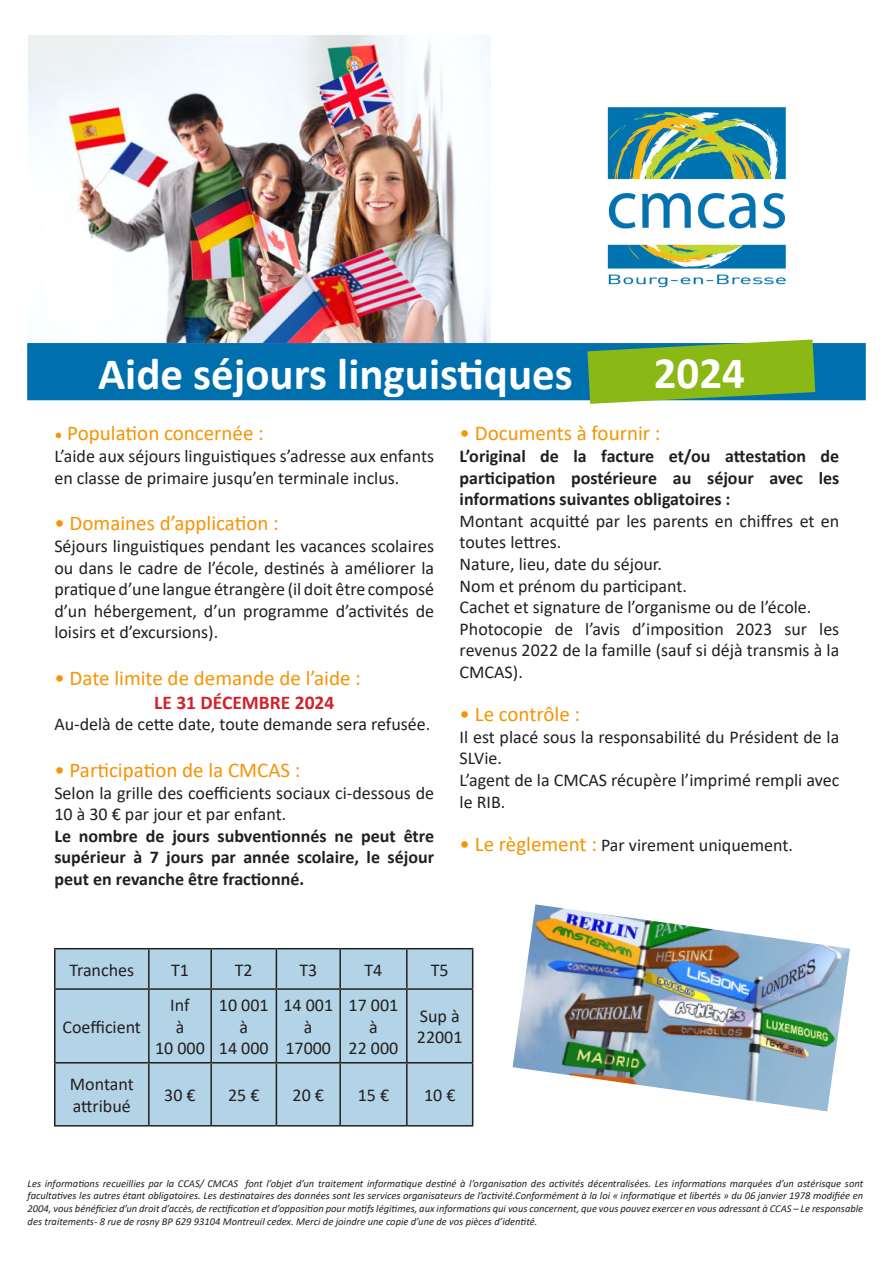
<style>
.page{position:relative;width:893px;height:1263px;background:#fff}
.page>*{position:absolute;margin:0;border:0;box-sizing:border-box;transform-origin:0 0}
.t1{font:700 45px "Calibri";color:#fff}
.t2{font:21px "Calibri";color:#f59404}
.t3{font:700 19.5px "Calibri";color:#d1232a}
.t4{font:18px/21.6px "Calibri";color:#231f20}
.t5{font:700 18px/21.6px "Calibri";color:#231f20;text-align:justify}
.t6{font:italic 10.5px/12.6px "Calibri";color:#231f20;text-align:justify}
.s1{font-family:"Minion Pro"}
.s2{font-size:21px;color:#f59404}
</style>
<div class="page">
<div style="left:29px;top:345px;width:835px;height:54px;background:#006fad"></div>
<div style="left:27px;top:343px;width:839px;height:57px;border:3px solid #006fad"></div>
<svg style="left:587px;top:339px;width:228px;height:65px;background:#88b83b"></svg>
<div style="left:56px;top:949px;width:416px;height:176px;background:#b3d4e7"></div>
<hr style="left:54px;top:948px;width:95px;height:1px;background:#231f20">
<hr style="left:54px;top:949px;width:2px;height:39px;background:#231f20">
<hr style="left:149px;top:948px;width:62px;height:1px;background:#231f20">
<hr style="left:148px;top:949px;width:2px;height:39px;background:#231f20">
<hr style="left:211px;top:948px;width:65px;height:1px;background:#231f20">
<hr style="left:210px;top:949px;width:2px;height:39px;background:#231f20">
<hr style="left:276px;top:948px;width:64px;height:1px;background:#231f20">
<hr style="left:276px;top:949px;width:1px;height:39px;background:#231f20">
<hr style="left:340px;top:948px;width:67px;height:1px;background:#231f20">
<hr style="left:339px;top:949px;width:2px;height:39px;background:#231f20">
<hr style="left:407px;top:948px;width:66px;height:1px;background:#231f20">
<hr style="left:406px;top:949px;width:2px;height:39px;background:#231f20">
<hr style="left:472px;top:949px;width:1px;height:39px;background:#231f20">
<hr style="left:54px;top:988px;width:95px;height:2px;background:#231f20">
<hr style="left:54px;top:990px;width:2px;height:72px;background:#231f20">
<hr style="left:149px;top:988px;width:62px;height:2px;background:#231f20">
<hr style="left:148px;top:990px;width:2px;height:72px;background:#231f20">
<hr style="left:211px;top:988px;width:65px;height:2px;background:#231f20">
<hr style="left:210px;top:990px;width:2px;height:72px;background:#231f20">
<hr style="left:276px;top:988px;width:64px;height:2px;background:#231f20">
<hr style="left:276px;top:990px;width:1px;height:72px;background:#231f20">
<hr style="left:340px;top:988px;width:67px;height:2px;background:#231f20">
<hr style="left:339px;top:990px;width:2px;height:72px;background:#231f20">
<hr style="left:407px;top:988px;width:66px;height:2px;background:#231f20">
<hr style="left:406px;top:990px;width:2px;height:72px;background:#231f20">
<hr style="left:472px;top:990px;width:1px;height:72px;background:#231f20">
<hr style="left:54px;top:1062px;width:95px;height:1px;background:#231f20">
<hr style="left:54px;top:1063px;width:2px;height:62px;background:#231f20">
<hr style="left:149px;top:1062px;width:62px;height:1px;background:#231f20">
<hr style="left:148px;top:1063px;width:2px;height:62px;background:#231f20">
<hr style="left:211px;top:1062px;width:65px;height:1px;background:#231f20">
<hr style="left:210px;top:1063px;width:2px;height:62px;background:#231f20">
<hr style="left:276px;top:1062px;width:64px;height:1px;background:#231f20">
<hr style="left:276px;top:1063px;width:1px;height:62px;background:#231f20">
<hr style="left:340px;top:1062px;width:67px;height:1px;background:#231f20">
<hr style="left:339px;top:1063px;width:2px;height:62px;background:#231f20">
<hr style="left:407px;top:1062px;width:66px;height:1px;background:#231f20">
<hr style="left:406px;top:1063px;width:2px;height:62px;background:#231f20">
<hr style="left:472px;top:1063px;width:1px;height:62px;background:#231f20">
<hr style="left:54px;top:1125px;width:95px;height:1px;background:#231f20">
<hr style="left:149px;top:1125px;width:62px;height:1px;background:#231f20">
<hr style="left:211px;top:1125px;width:65px;height:1px;background:#231f20">
<hr style="left:276px;top:1125px;width:64px;height:1px;background:#231f20">
<hr style="left:340px;top:1125px;width:67px;height:1px;background:#231f20">
<hr style="left:407px;top:1125px;width:66px;height:1px;background:#231f20">
<img style="left:28px;top:36px;width:462px;height:307px">
<img style="left:513px;top:904px;width:337px;height:207px">
<img style="left:607px;top:107px;width:179px;height:181px">
<p class="t1" style="left:98px;top:342px;width:698px">Aide séjours linguistiques 2016/ 017</p>
<p class="t1" style="left:654px;top:341px;width:93px">2024</p>
<p class="t2" style="left:54px;top:419px;width:211px"><span class="s1">•</span> Population concernée :</p>
<p class="t4" style="left:54px;top:445px;width:381px">L’aide aux séjours linguistiques s’adresse aux enfants en classe de primaire jusqu’en terminale inclus.</p>
<p class="t2" style="left:54px;top:509px;width:226px">• Domaines d’application :</p>
<p class="t4" style="left:54px;top:535px;width:381px;text-align:justify">Séjours linguistiques pendant les vacances scolaires ou dans le cadre de l’école, destinés à améliorer la pratique d’une langue étrangère (il doit être composé d’un hébergement, d’un programme d’activités de loisirs et d’excursions).</p>
<p class="t2" style="left:54px;top:663px;width:308px">• Date limite de demande de l’aide :</p>
<p class="t3" style="left:154px;top:688px;width:182px">LE 31 DÉCEMBRE 2024</p>
<p class="t4" style="left:54px;top:713px;width:377px">Au-delà de cette date, toute demande sera refusée.</p>
<p class="t2" style="left:54px;top:755px;width:248px">• Participation de la CMCAS :</p>
<p class="t4" style="left:54px;top:781px;width:381px">Selon la grille des coefficients sociaux ci-dessous de<br>10 à 30 € par jour et par enfant.</p>
<p class="t5" style="left:54px;top:825px;width:381px">Le nombre de jours subventionnés ne peut être supérieur à 7 jours par année scolaire, le séjour peut en revanche être fractionné.</p>
<p class="t2" style="left:460px;top:419px;width:202px">• Documents à fournir :</p>
<p class="t5" style="left:460px;top:445px;width:381px">L’original de la facture et/ou attestation de participation postérieure au séjour avec les informations suivantes obligatoires :</p>
<p class="t4" style="left:460px;top:509px;width:381px">Montant acquitté par les parents en chiffres et en toutes lettres.</p>
<p class="t4" style="left:460px;top:553px;width:204px">Nature, lieu, date du séjour.</p>
<p class="t4" style="left:460px;top:574px;width:229px">Nom et prénom du participant.</p>
<p class="t4" style="left:460px;top:596px;width:353px">Cachet et signature de l’organisme ou de l’école.</p>
<p class="t4" style="left:460px;top:617px;width:381px;text-align:justify">Photocopie de l’avis d’imposition 2023 sur les revenus 2022 de la famille (sauf si déjà transmis à la CMCAS).</p>
<p class="t2" style="left:460px;top:699px;width:122px">• Le contrôle :</p>
<p class="t4" style="left:460px;top:725px;width:381px">Il est placé sous la responsabilité du Président de la<br>SLVie.</p>
<p class="t4" style="left:460px;top:769px;width:381px">L’agent de la CMCAS récupère l’imprimé rempli avec le RIB.</p>
<p class="t4" style="left:460px;top:833px;width:335px"><span class="s2">• Le règlement :</span> Par virement uniquement.</p>
<p class="t4" style="left:69px;top:958px;width:66px">Tranches</p>
<p class="t4" style="left:171px;top:958px;width:19px">T1</p>
<p class="t4" style="left:235px;top:958px;width:19px">T2</p>
<p class="t4" style="left:299px;top:958px;width:19px">T3</p>
<p class="t4" style="left:365px;top:958px;width:19px">T4</p>
<p class="t4" style="left:431px;top:958px;width:19px">T5</p>
<p class="t4" style="left:63px;top:1015px;width:80px">Coefficient</p>
<p class="t4" style="left:70px;top:1073px;width:65px">Montant</p>
<p class="t4" style="left:73px;top:1094px;width:60px">attribué</p>
<p class="t4" style="left:170px;top:994px;width:21px">Inf</p>
<p class="t4" style="left:176px;top:1015px;width:10px">à</p>
<p class="t4" style="left:155px;top:1037px;width:51px">10 000</p>
<p class="t4" style="left:219px;top:994px;width:51px">10 001</p>
<p class="t4" style="left:239px;top:1015px;width:10px">à</p>
<p class="t4" style="left:219px;top:1037px;width:51px">14 000</p>
<p class="t4" style="left:283px;top:994px;width:51px">14 001</p>
<p class="t4" style="left:304px;top:1015px;width:10px">à</p>
<p class="t4" style="left:285px;top:1037px;width:47px">17000</p>
<p class="t4" style="left:349px;top:994px;width:51px">17 001</p>
<p class="t4" style="left:369px;top:1015px;width:10px">à</p>
<p class="t4" style="left:349px;top:1037px;width:51px">22 000</p>
<p class="t4" style="left:420px;top:1005px;width:41px">Sup à</p>
<p class="t4" style="left:417px;top:1026px;width:47px">22001</p>
<p class="t4" style="left:164px;top:1084px;width:33px">30 €</p>
<p class="t4" style="left:228px;top:1084px;width:33px">25 €</p>
<p class="t4" style="left:293px;top:1084px;width:33px">20 €</p>
<p class="t4" style="left:358px;top:1084px;width:33px">15 €</p>
<p class="t4" style="left:424px;top:1084px;width:33px">10 €</p>
<p class="t6" style="left:28px;top:1176px;width:837px">Les informations recueillies par la CCAS/ CMCAS font l’objet d’un traitement informatique destiné à l’organisation des activités décentralisées. Les informations marquées d’un astérisque sont facultatives les autres étant obligatoires. Les destinataires des données sont les services organisateurs de l’activité.Conformément à la loi « informatique et libertés » du 06 janvier 1978 modifiée en 2004, vous bénéficiez d’un droit d’accès, de rectification et d’opposition pour motifs légitimes, aux informations qui vous concernent, que vous pouvez exercer en vous adressant à CCAS – Le responsable des traitements- 8 rue de rosny BP 629 93104 Montreuil cedex. Merci de joindre une copie d’une de vos pièces d’identité.</p>
</div>
